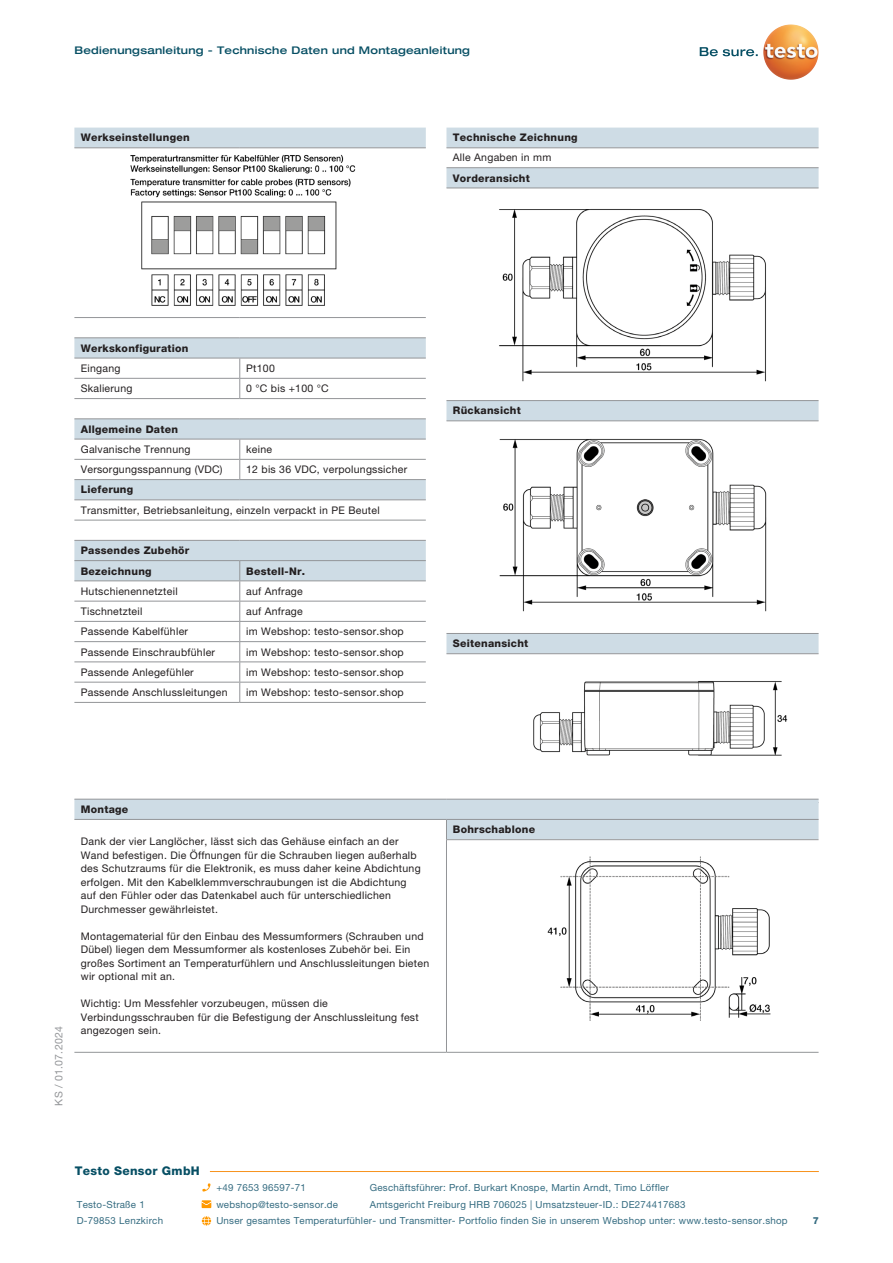
<style>
.page{position:relative;width:893px;height:1263px;background:#fff}
.page>*{position:absolute;margin:0;border:0;box-sizing:border-box;transform-origin:0 0}
.t1{font:800 12px "Helvetica Neue LTW1 G";letter-spacing:.025em;color:#074f64}
.t2{font:10.5px/13.5px "Helvetica Neue LTW1 G";letter-spacing:.025em;color:#231f20}
.t3{font:800 10.5px/20.2px "Helvetica Neue LTW1 G";letter-spacing:.025em;color:#231f20}
.t4{font:500 expanded 10.5px "Helvetica Neue LT Com";letter-spacing:.025em;color:#074f64}
.t5{font:10.5px "Helvetica Neue LTW1 G";letter-spacing:.025em;color:#939598}
.t6{font:9.75px "Helvetica Neue LTW1 G";letter-spacing:.025em;color:#356c81}
.t7{font:800 9.75px "Helvetica Neue LTW1 G";color:#356c81}
</style>
<div class="page">
<div style="left:446px;top:128px;width:373px;height:19px;background:#cedce5"></div>
<svg style="left:446px;top:148px;width:373px;height:507px"></svg>
<hr style="left:446px;top:147px;width:373px;height:1px;background:#939598">
<hr style="left:446px;top:188px;width:373px;height:1px;background:#939598">
<hr style="left:446px;top:167px;width:373px;height:1px;background:#939598">
<hr style="left:446px;top:400px;width:373px;height:1px;background:#939598">
<hr style="left:446px;top:420px;width:373px;height:1px;background:#939598">
<hr style="left:446px;top:633px;width:373px;height:1px;background:#939598">
<hr style="left:446px;top:653px;width:373px;height:1px;background:#939598">
<img style="left:449px;top:193px;width:367px;height:203px">
<img style="left:449px;top:426px;width:331px;height:202px">
<img style="left:533px;top:681px;width:255px;height:75px">
<div style="left:74px;top:128px;width:352px;height:19px;background:#cedce5"></div>
<svg style="left:74px;top:338px;width:352px;height:364px"></svg>
<hr style="left:74px;top:147px;width:166px;height:1px;background:#939598">
<hr style="left:240px;top:147px;width:186px;height:1px;background:#939598">
<svg style="left:239px;top:359px;width:1px;height:39px"></svg>
<hr style="left:74px;top:459px;width:166px;height:1px;background:#939598">
<hr style="left:240px;top:459px;width:186px;height:1px;background:#939598">
<svg style="left:239px;top:440px;width:1px;height:39px"></svg>
<hr style="left:74px;top:520px;width:166px;height:1px;background:#939598">
<hr style="left:240px;top:520px;width:186px;height:1px;background:#939598">
<hr style="left:74px;top:601px;width:166px;height:1px;background:#939598">
<hr style="left:240px;top:601px;width:186px;height:1px;background:#939598">
<hr style="left:74px;top:621px;width:166px;height:1px;background:#939598">
<hr style="left:240px;top:621px;width:186px;height:1px;background:#939598">
<hr style="left:74px;top:641px;width:166px;height:1px;background:#939598">
<hr style="left:240px;top:641px;width:186px;height:1px;background:#939598">
<hr style="left:74px;top:661px;width:166px;height:1px;background:#939598">
<hr style="left:240px;top:661px;width:186px;height:1px;background:#939598">
<hr style="left:74px;top:682px;width:166px;height:1px;background:#939598">
<hr style="left:240px;top:682px;width:186px;height:1px;background:#939598">
<svg style="left:239px;top:561px;width:1px;height:141px"></svg>
<hr style="left:74px;top:702px;width:166px;height:1px;background:#939598">
<hr style="left:240px;top:702px;width:186px;height:1px;background:#939598">
<hr style="left:74px;top:439px;width:166px;height:1px;background:#939598">
<hr style="left:240px;top:439px;width:186px;height:1px;background:#939598">
<hr style="left:74px;top:378px;width:166px;height:1px;background:#939598">
<hr style="left:240px;top:378px;width:186px;height:1px;background:#939598">
<hr style="left:74px;top:398px;width:166px;height:1px;background:#939598">
<hr style="left:240px;top:398px;width:186px;height:1px;background:#939598">
<hr style="left:74px;top:418px;width:166px;height:1px;background:#939598">
<hr style="left:240px;top:418px;width:186px;height:1px;background:#939598">
<hr style="left:74px;top:540px;width:166px;height:1px;background:#939598">
<hr style="left:240px;top:540px;width:186px;height:1px;background:#939598">
<hr style="left:74px;top:560px;width:166px;height:1px;background:#939598">
<hr style="left:240px;top:560px;width:186px;height:1px;background:#939598">
<hr style="left:74px;top:580px;width:166px;height:1px;background:#939598">
<hr style="left:240px;top:580px;width:186px;height:1px;background:#939598">
<hr style="left:74px;top:358px;width:166px;height:1px;background:#939598">
<hr style="left:240px;top:358px;width:186px;height:1px;background:#939598">
<hr style="left:74px;top:317px;width:166px;height:1px;background:#939598">
<hr style="left:240px;top:317px;width:186px;height:1px;background:#939598">
<hr style="left:74px;top:337px;width:166px;height:1px;background:#939598">
<hr style="left:240px;top:337px;width:186px;height:1px;background:#939598">
<hr style="left:74px;top:479px;width:166px;height:1px;background:#939598">
<hr style="left:240px;top:479px;width:186px;height:1px;background:#939598">
<hr style="left:74px;top:499px;width:166px;height:1px;background:#939598">
<hr style="left:240px;top:499px;width:186px;height:1px;background:#939598">
<img style="left:130px;top:154px;width:226px;height:152px">
<svg style="left:74px;top:798px;width:745px;height:254px"></svg>
<div style="left:446px;top:840px;width:373px;height:212px;background:#fff"></div>
<hr style="left:446px;top:1052px;width:373px;height:1px;background:#939598">
<svg style="left:74px;top:799px;width:745px;height:41px"></svg>
<hr style="left:446px;top:840px;width:1px;height:212px;background:#939598">
<hr style="left:74px;top:1052px;width:372px;height:1px;background:#939598">
<img style="left:547px;top:856px;width:224px;height:165px">
<img style="left:778px;top:24px;width:13px;height:4px">
<svg style="left:700px;top:47px;width:58px;height:9px"></svg>
<svg style="left:202px;top:1183px;width:8px;height:8px"></svg>
<svg style="left:202px;top:1200px;width:9px;height:8px"></svg>
<svg style="left:202px;top:1216px;width:9px;height:9px"></svg>
<hr style="left:210px;top:1171px;width:609px;height:1px;background:#f7931d">
<p class="t4" style="left:74px;top:44px;width:397px">Bedienungsanleitung - Technische Daten und Montageanleitung</p>
<p class="t3" style="left:81px;top:128px;width:110px">Werkseinstellungen</p>
<p class="t3" style="left:453px;top:128px;width:126px">Technische Zeichnung</p>
<p class="t2" style="left:453px;top:151px;width:100px">Alle Angaben in mm</p>
<p class="t3" style="left:453px;top:168px;width:79px">Vorderansicht</p>
<p class="t3" style="left:81px;top:338px;width:109px">Werkskonfiguration</p>
<p class="t2" style="left:81px;top:361px;width:41px">Eingang</p>
<p class="t2" style="left:246px;top:361px;width:30px">Pt100</p>
<p class="t2" style="left:81px;top:382px;width:53px">Skalierung</p>
<p class="t2" style="left:246px;top:382px;width:84px">0 °C bis +100 °C</p>
<p class="t3" style="left:81px;top:419px;width:99px">Allgemeine Daten</p>
<p class="t2" style="left:81px;top:442px;width:111px">Galvanische Trennung</p>
<p class="t2" style="left:246px;top:442px;width:27px">keine</p>
<p class="t2" style="left:81px;top:463px;width:143px">Versorgungsspannung (VDC)</p>
<p class="t2" style="left:246px;top:463px;width:163px">12 bis 36 VDC, verpolungssicher</p>
<p class="t3" style="left:81px;top:480px;width:54px">Lieferung</p>
<p class="t2" style="left:81px;top:503px;width:300px">Transmitter, Betriebsanleitung, einzeln verpackt in PE Beutel</p>
<p class="t3" style="left:81px;top:540px;width:110px">Passendes Zubehör<br>Bezeichnung</p>
<p class="t3" style="left:246px;top:561px;width:61px">Bestell-Nr.</p>
<p class="t2" style="left:81px;top:584px;width:98px">Hutschienennetzteil</p>
<p class="t2" style="left:246px;top:584px;width:58px">auf Anfrage</p>
<p class="t2" style="left:81px;top:604px;width:63px">Tischnetzteil</p>
<p class="t2" style="left:246px;top:604px;width:58px">auf Anfrage</p>
<p class="t2" style="left:81px;top:625px;width:109px">Passende Kabelfühler</p>
<p class="t2" style="left:246px;top:625px;width:159px">im Webshop: testo-sensor.shop</p>
<p class="t2" style="left:81px;top:645px;width:136px">Passende Einschraubfühler</p>
<p class="t2" style="left:246px;top:645px;width:159px">im Webshop: testo-sensor.shop</p>
<p class="t2" style="left:81px;top:665px;width:114px">Passende Anlegefühler</p>
<p class="t2" style="left:246px;top:665px;width:159px">im Webshop: testo-sensor.shop</p>
<p class="t2" style="left:81px;top:685px;width:148px">Passende Anschlussleitungen</p>
<p class="t2" style="left:246px;top:685px;width:159px">im Webshop: testo-sensor.shop</p>
<p class="t3" style="left:453px;top:401px;width:69px">Rückansicht</p>
<p class="t3" style="left:453px;top:633px;width:77px">Seitenansicht</p>
<p class="t5" style="left:52px;top:1106px;width:81px;rotate:-90deg">KS / 01.07.2024</p>
<p class="t3" style="left:81px;top:799px;width:49px">Montage</p>
<p class="t2" style="left:81px;top:834px;width:341px">Dank der vier Langlöcher, lässt sich das Gehäuse einfach an der Wand befestigen. Die Öffnungen für die Schrauben liegen außerhalb des Schutzraums für die Elektronik, es muss daher keine Abdichtung erfolgen. Mit den Kabelklemmverschraubungen ist die Abdichtung auf den Fühler oder das Datenkabel auch für unterschiedlichen Durchmesser gewährleistet.</p>
<p class="t2" style="left:81px;top:929px;width:350px">Montagematerial für den Einbau des Messumformers (Schrauben und Dübel) liegen dem Messumformer als kostenloses Zubehör bei. Ein großes Sortiment an Temperaturfühlern und Anschlussleitungen bieten wir optional mit an.</p>
<p class="t2" style="left:81px;top:996px;width:339px">Wichtig: Um Messfehler vorzubeugen, müssen die<br>Verbindungsschrauben für die Befestigung der Anschlussleitung fest angezogen sein.</p>
<p class="t3" style="left:453px;top:819px;width:84px">Bohrschablone</p>
<p class="t1" style="left:75px;top:1164px;width:127px">Testo Sensor GmbH</p>
<p class="t6" style="left:216px;top:1181px;width:91px">+49 7653 96597-71</p>
<p class="t6" style="left:370px;top:1181px;width:301px">Geschäftsführer: Prof. Burkart Knospe, Martin Arndt, Timo Löffler</p>
<p class="t6" style="left:77px;top:1198px;width:69px">Testo-Straße 1</p>
<p class="t6" style="left:216px;top:1198px;width:123px">webshop@testo-sensor.de</p>
<p class="t6" style="left:370px;top:1198px;width:317px">Amtsgericht Freiburg HRB 706025 | Umsatzsteuer-ID.: DE274417683</p>
<p class="t6" style="left:77px;top:1215px;width:88px">D-79853 Lenzkirch</p>
<p class="t6" style="left:216px;top:1215px;width:573px">Unser gesamtes Temperaturfühler- und Transmitter- Portfolio finden Sie in unserem Webshop unter: www.testo-sensor.shop</p>
<p class="t7" style="left:813px;top:1215px;width:8px">7</p>
</div>
